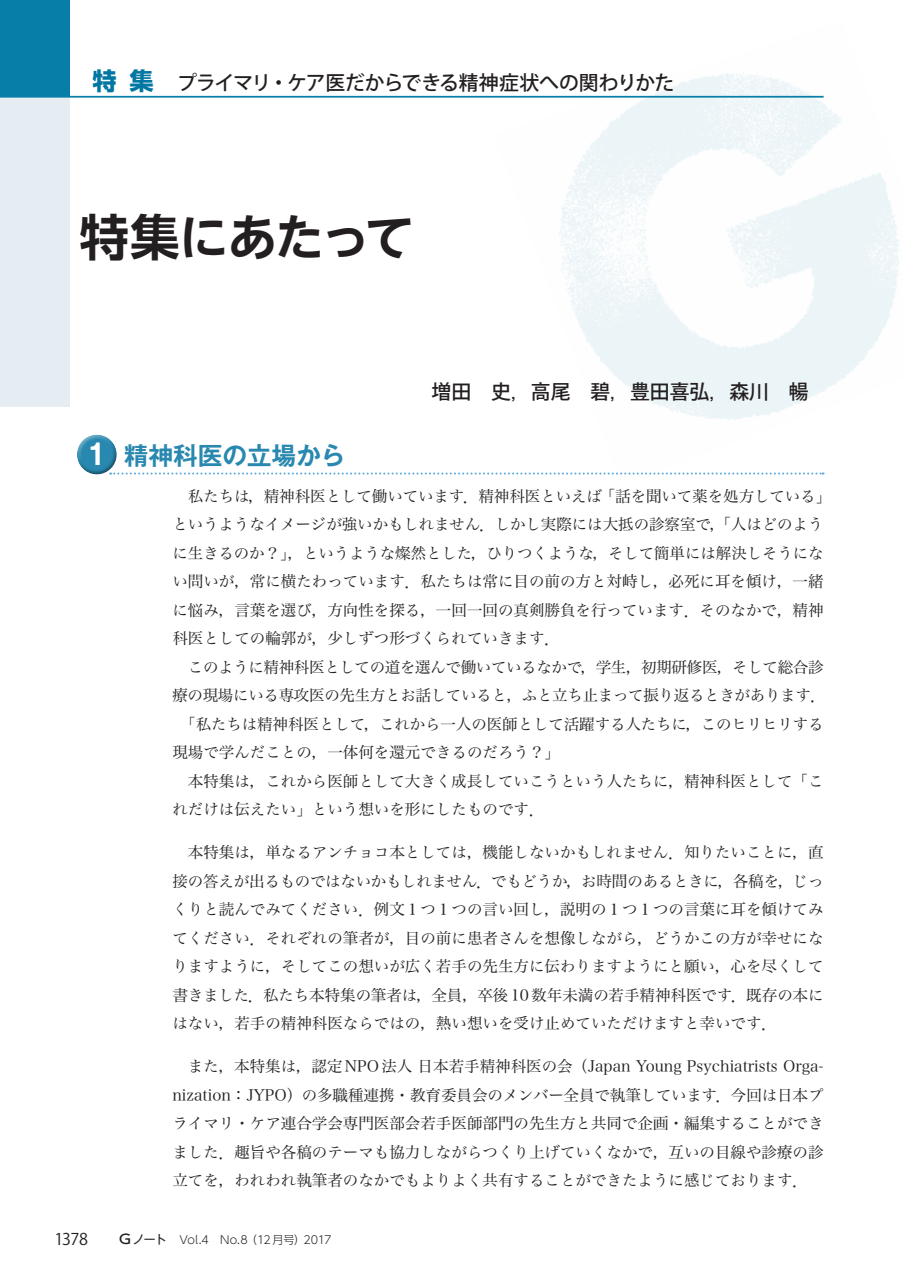
<style>
.page{position:relative;width:903px;height:1275px;background:#fff}
.page>*{position:absolute;margin:0;border:0;box-sizing:border-box;transform-origin:0 0}
.t1{font:700 49.52px "UD Shin Go NT Pr 6 De";letter-spacing:-.04em;color:#231f20}
.t2{font:700 28.53px "Gothic MB101 Pr 6 De";color:#fff}
.t3{font:700 24.85px "Gothic MB101 Pr 6 De";letter-spacing:-.01em;color:#2888af}
.t4{font:700 24.15px "UD Shin Go NT Pr 6";color:#0076a2}
.t5{font:500 19.78px "Koz Go Pro";letter-spacing:-.005em;color:#231f20}
.t6{font:16.1px "Koz Go Pro";color:#231f20}
.t7{font:15.58px/28.5px "Hira Min Pro W3";color:#231f20;text-align:justify}
.t8{font:15.58px "Hira Min Pro W3";letter-spacing:-.02em;color:#231f20}
.t9{font:15.58px "Hira Min Pro W3";letter-spacing:-.025em;color:#231f20}
.t10{font:300 11.2px "UD Shin Go NT Pr 6";letter-spacing:-.02em;color:#231f20}
.s1{font-family:"Gothic BBB Pr 6"}
.s2{font-weight:500;font-size:12.95px}
.s3{font-weight:400;font-size:12.42px}
</style>
<div class="page">
<img style="left:494px;top:73px;width:406px;height:402px">
<div style="left:0;top:0;width:69px;height:97px;background:#067ea8"></div>
<div style="left:0;top:97px;width:69px;height:310px;background:#e5edf3"></div>
<hr style="left:0;top:96px;width:823px;height:2px;background:#067ea8">
<svg style="left:119px;top:473px;width:704px;height:1px"></svg>
<div style="left:76px;top:432px;width:42px;height:34px;background:#fff;opacity:.4"></div>
<div style="left:76px;top:441px;width:43px;height:35px;background:#231f20;opacity:.4"></div>
<h3 class="t4" style="left:92px;top:61px;width:63px">特 集</h3>
<p class="t5" style="left:177px;top:70px;width:499px">プライマリ・ケア医だからできる精神症状への関わりかた</p>
<h1 class="t1" style="left:79px;top:196px;width:336px">特集にあたって</h1>
<p class="t5" style="left:432px;top:379px;width:379px">増田　史<span class="s1">，</span>高尾　碧<span class="s1">，</span>豊田喜弘<span class="s1">，</span>森川　暢</p>
<h2 class="t2" style="left:86px;top:431px;width:23px">1</h2>
<h3 class="t3" style="left:124px;top:434px;width:223px">精神科医の立場から</h3>
<p class="t7" style="left:172px;top:480px;width:660px;text-align:left;text-indent:16px">私たちは，精神科医として働いています．精神科医といえば「話を聞いて薬を処方している」というようなイメージが強いかもしれません．しかし実際には大抵の診察室で，「人はどのように生きるのか？」，というような燦然とした，ひりつくような，そして簡単には解決しそうにない問いが，常に横たわっています．私たちは常に目の前の方と対峙し，必死に耳を傾け，一緒に悩み，言葉を選び，方向性を探る，一回一回の真剣勝負を行っています．そのなかで，精神科医としての輪郭が，少しずつ形づくられていきます．</p>
<p class="t9" style="left:188px;top:654px;width:637px">このように精神科医としての道を選んで働いているなかで，学生，初期研修医，そして総合診</p>
<p class="t8" style="left:172px;top:682px;width:655px">療の現場にいる専攻医の先生方とお話していると，ふと立ち止まって振り返るときがあります．</p>
<p class="t7" style="left:180px;top:708px;width:645px">「私たちは精神科医として，これから一人の医師として活躍する人たちに，このヒリヒリする</p>
<p class="t7" style="left:172px;top:737px;width:389px">現場で学んだことの，一体何を還元できるのだろう？」</p>
<p class="t7" style="left:188px;top:765px;width:637px">本特集は，これから医師として大きく成長していこうという人たちに，精神科医として「こ</p>
<p class="t7" style="left:172px;top:794px;width:374px">れだけは伝えたい」という想いを形にしたものです．</p>
<p class="t7" style="left:172px;top:837px;width:653px;text-indent:16px">本特集は，単なるアンチョコ本としては，機能しないかもしれません．知りたいことに，直接の答えが出るものではないかもしれません．でもどうか，お時間のあるときに，各稿を，じっくりと読んでみてください．例文１つ１つの言い回し，説明の１つ１つの言葉に耳を傾けてみてください．それぞれの筆者が，目の前に患者さんを想像しながら，どうかこの方が幸せになりますように，そしてこの想いが広く若手の先生方に伝わりますようにと願い，心を尽くして書きました．私たち本特集の筆者は，全員，卒後10数年未満の若手精神科医です．既存の本にはない，若手の精神科医ならではの，熱い想いを受け止めていただけますと幸いです．</p>
<p class="t7" style="left:172px;top:1051px;width:653px;text-indent:16px">また，本特集は，認定NPO法人 日本若手精神科医の会（Japan Young Psychiatrists Orga&shy;nization：JYPO）の多職種連携・教育委員会のメンバー全員で執筆しています．今回は日本プライマリ・ケア連合学会専門医部会若手医師部門の先生方と共同で企画・編集することができました．趣旨や各稿のテーマも協力しながらつくり上げていくなかで，互いの目線や診療の診立てを，われわれ執筆者のなかでもよりよく共有することができたように感じております．</p>
<p class="t6" style="left:55px;top:1228px;width:35px">1378</p>
<p class="t10" style="left:119px;top:1230px;width:214px"><span class="s2">G</span><span class="s3">ノート　</span>Vol.4　No.8 （12月号）2017</p>
</div>
